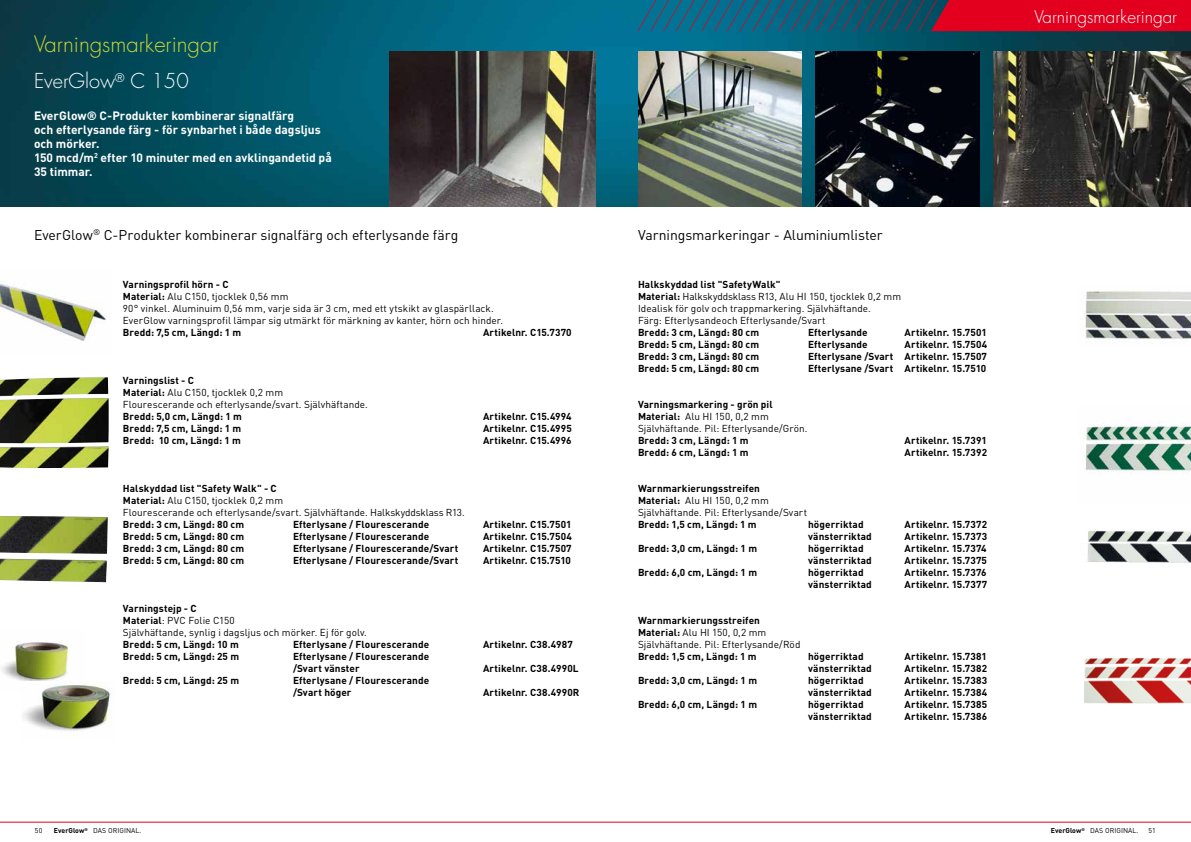
<style>
.page{position:relative;width:1191px;height:842px;background:#fff}
.page>*{position:absolute;margin:0;border:0;box-sizing:border-box;transform-origin:0 0}
.t1{font:300 22px "Futura Std";color:#cbd634}
.t2{font:300 20px "Futura Std";color:#fff}
.t3{font:300 17px "Futura Std";color:#fff}
.t4{font:14px "DIN Pro";letter-spacing:-.005em;color:#000}
.t5{font:700 12px/14px "DIN Pro";color:#fff}
.t6{font:700 10px/12px "DIN Pro";letter-spacing:.01em;color:#000}
.t7{font:10px/12px "DIN Pro";letter-spacing:.005em;color:#000}
.t8{font:7px "DIN Pro";letter-spacing:.01em;color:#000}
.s1{font-weight:700}
</style>
<div class="page">
<hr style="left:0;top:822px;width:1191px;height:1px;background:#e3001f">
<img style="left:0;top:0;width:1191px;height:207px">
<img style="left:1px;top:642px;width:68px;height:39px">
<img style="left:0;top:283px;width:106px;height:58px">
<img style="left:23px;top:683px;width:89px;height:50px">
<img style="left:0;top:377px;width:109px;height:91px">
<img style="left:0;top:516px;width:108px;height:66px">
<img style="left:1083px;top:291px;width:108px;height:48px">
<img style="left:1088px;top:530px;width:103px;height:11px">
<img style="left:1087px;top:543px;width:104px;height:19px">
<img style="left:1085px;top:425px;width:106px;height:49px">
<img style="left:1084px;top:658px;width:107px;height:46px">
<img style="left:389px;top:51px;width:206px;height:156px">
<img style="left:815px;top:51px;width:164px;height:156px">
<img style="left:638px;top:51px;width:163px;height:156px">
<img style="left:993px;top:51px;width:198px;height:156px">
<svg style="left:637px;top:0;width:554px;height:31px;background:#6f3351"></svg>
<h1 class="t1" style="left:34px;top:31px;width:186px">Varningsmarkeringar</h1>
<h2 class="t2" style="left:34px;top:69px;width:156px">EverGlow<sup>®</sup> C 150</h2>
<p class="t5" style="left:34px;top:107px;width:299px">EverGlow® C-Produkter kombinerar signalfärg<br>och efterlysande färg - för synbarhet i både dagsljus och mörker.<br>150 mcd/m<sup>2</sup> efter 10 minuter med en avklingandetid på 35 timmar.</p>
<h3 class="t4" style="left:34px;top:224px;width:426px">EverGlow<sup>®</sup> C-Produkter kombinerar signalfärg och efterlysande färg</h3>
<p class="t7" style="left:123px;top:277px;width:382px"><span class="s1">Varningsprofil hörn - C<br>Material:</span> Alu C150, tjocklek 0,56 mm<br>90° vinkel. Aluminuim 0,56 mm, varje sida är 3 cm, med ett ytskikt av glaspärllack.<br>EverGlow varningsprofil lämpar sig utmärkt för märkning av kanter, hörn och hinder.</p>
<p class="t6" style="left:123px;top:325px;width:120px">Bredd: 7,5 cm, Längd: 1 m</p>
<p class="t6" style="left:483px;top:325px;width:90px">Artikelnr. C15.7370</p>
<p class="t7" style="left:123px;top:373px;width:246px"><span class="s1">Varningslist - C<br>Material:</span> Alu C150, tjocklek 0,2 mm<br>Flourescerande och efterlysande/svart. Självhäftande.</p>
<p class="t6" style="left:123px;top:409px;width:121px">Bredd: 5,0 cm, Längd: 1 m</p>
<p class="t6" style="left:483px;top:409px;width:90px">Artikelnr. C15.4994</p>
<p class="t6" style="left:123px;top:421px;width:120px">Bredd: 7,5 cm, Längd: 1 m</p>
<p class="t6" style="left:483px;top:421px;width:90px">Artikelnr. C15.4995</p>
<p class="t6" style="left:123px;top:433px;width:120px">Bredd: 10 cm, Längd: 1 m</p>
<p class="t6" style="left:483px;top:433px;width:90px">Artikelnr. C15.4996</p>
<p class="t7" style="left:123px;top:481px;width:343px"><span class="s1">Halskyddad list "Safety Walk" - C<br>Material:</span> Alu C150, tjocklek 0,2 mm<br>Flourescerande och efterlysande/svart. Självhäftande. Halkskyddsklass R13.</p>
<p class="t6" style="left:123px;top:517px;width:123px">Bredd: 3 cm, Längd: 80 cm</p>
<p class="t6" style="left:293px;top:517px;width:138px">Efterlysane / Flourescerande</p>
<p class="t6" style="left:483px;top:517px;width:90px">Artikelnr. C15.7501</p>
<p class="t6" style="left:123px;top:529px;width:123px">Bredd: 5 cm, Längd: 80 cm</p>
<p class="t6" style="left:293px;top:529px;width:138px">Efterlysane / Flourescerande</p>
<p class="t6" style="left:483px;top:529px;width:90px">Artikelnr. C15.7504</p>
<p class="t6" style="left:123px;top:541px;width:123px">Bredd: 3 cm, Längd: 80 cm</p>
<p class="t6" style="left:293px;top:541px;width:167px">Efterlysane / Flourescerande/Svart</p>
<p class="t6" style="left:483px;top:541px;width:90px">Artikelnr. C15.7507</p>
<p class="t6" style="left:123px;top:553px;width:123px">Bredd: 5 cm, Längd: 80 cm</p>
<p class="t6" style="left:293px;top:553px;width:167px">Efterlysane / Flourescerande/Svart</p>
<p class="t6" style="left:483px;top:553px;width:89px">Artikelnr. C15.7510</p>
<p class="t7" style="left:123px;top:601px;width:246px"><span class="s1">Varningstejp - C<br>Material</span>: PVC Folie C150<br>Självhäftande, synlig i dagsljus och mörker. Ej för golv.</p>
<p class="t6" style="left:123px;top:637px;width:117px">Bredd: 5 cm, Längd: 10 m</p>
<p class="t6" style="left:293px;top:637px;width:138px">Efterlysane / Flourescerande</p>
<p class="t6" style="left:483px;top:637px;width:91px">Artikelnr. C38.4987</p>
<p class="t6" style="left:123px;top:649px;width:118px">Bredd: 5 cm, Längd: 25 m</p>
<p class="t6" style="left:293px;top:649px;width:138px">Efterlysane / Flourescerande /Svart vänster</p>
<p class="t6" style="left:483px;top:661px;width:97px">Artikelnr. C38.4990L</p>
<p class="t6" style="left:123px;top:673px;width:118px">Bredd: 5 cm, Längd: 25 m</p>
<p class="t6" style="left:293px;top:673px;width:138px">Efterlysane / Flourescerande /Svart höger</p>
<p class="t6" style="left:483px;top:685px;width:98px">Artikelnr. C38.4990R</p>
<h3 class="t3" style="left:1034px;top:6px;width:144px">Varningsmarkeringar</h3>
<h3 class="t4" style="left:638px;top:224px;width:246px">Varningsmarkeringar - Aluminiumlister</h3>
<p class="t7" style="left:638px;top:277px;width:265px"><span class="s1">Halkskyddad list "SafetyWalk"<br>Material:</span> Halkskyddsklass R13, Alu HI 150, tjocklek 0,2 mm Idealisk för golv och trappmarkering. Självhäftande.<br>Färg: Efterlysandeoch Efterlysande/Svart</p>
<p class="t6" style="left:638px;top:325px;width:123px">Bredd: 3 cm, Längd: 80 cm</p>
<p class="t6" style="left:808px;top:325px;width:61px">Efterlysande</p>
<p class="t6" style="left:904px;top:325px;width:84px">Artikelnr. 15.7501</p>
<p class="t6" style="left:638px;top:337px;width:123px">Bredd: 5 cm, Längd: 80 cm</p>
<p class="t6" style="left:808px;top:337px;width:61px">Efterlysande</p>
<p class="t6" style="left:904px;top:337px;width:84px">Artikelnr. 15.7504</p>
<p class="t6" style="left:638px;top:349px;width:123px">Bredd: 3 cm, Längd: 80 cm</p>
<p class="t6" style="left:808px;top:349px;width:180px">Efterlysane /Svart Artikelnr. 15.7507</p>
<p class="t6" style="left:638px;top:361px;width:123px">Bredd: 5 cm, Längd: 80 cm</p>
<p class="t6" style="left:808px;top:361px;width:180px">Efterlysane /Svart Artikelnr. 15.7510</p>
<p class="t7" style="left:638px;top:397px;width:171px"><span class="s1">Varningsmarkering - grön pil<br>Material:</span> Alu HI 150, 0,2 mm<br>Självhäftande. Pil: Efterlysande/Grön.</p>
<p class="t6" style="left:638px;top:433px;width:112px">Bredd: 3 cm, Längd: 1 m</p>
<p class="t6" style="left:904px;top:433px;width:84px">Artikelnr. 15.7391</p>
<p class="t6" style="left:638px;top:445px;width:112px">Bredd: 6 cm, Längd: 1 m</p>
<p class="t6" style="left:904px;top:445px;width:84px">Artikelnr. 15.7392</p>
<p class="t7" style="left:638px;top:481px;width:170px"><span class="s1">Warnmarkierungsstreifen<br>Material:</span> Alu HI 150, 0,2 mm<br>Självhäftande. Pil: Efterlysande/Svart</p>
<p class="t6" style="left:638px;top:517px;width:120px">Bredd: 1,5 cm, Längd: 1 m</p>
<p class="t6" style="left:808px;top:517px;width:57px">högerriktad</p>
<p class="t6" style="left:904px;top:517px;width:84px">Artikelnr. 15.7372</p>
<p class="t6" style="left:808px;top:529px;width:65px">vänsterriktad</p>
<p class="t6" style="left:904px;top:529px;width:84px">Artikelnr. 15.7373</p>
<p class="t6" style="left:638px;top:541px;width:121px">Bredd: 3,0 cm, Längd: 1 m</p>
<p class="t6" style="left:808px;top:541px;width:57px">högerriktad</p>
<p class="t6" style="left:904px;top:541px;width:84px">Artikelnr. 15.7374</p>
<p class="t6" style="left:808px;top:553px;width:65px">vänsterriktad</p>
<p class="t6" style="left:904px;top:553px;width:84px">Artikelnr. 15.7375</p>
<p class="t6" style="left:638px;top:565px;width:121px">Bredd: 6,0 cm, Längd: 1 m</p>
<p class="t6" style="left:808px;top:565px;width:57px">högerriktad</p>
<p class="t6" style="left:904px;top:565px;width:83px">Artikelnr. 15.7376</p>
<p class="t6" style="left:808px;top:577px;width:65px">vänsterriktad</p>
<p class="t6" style="left:904px;top:577px;width:84px">Artikelnr. 15.7377</p>
<p class="t7" style="left:638px;top:613px;width:164px"><span class="s1">Warnmarkierungsstreifen<br>Material:</span> Alu HI 150, 0,2 mm<br>Självhäftande. Pil: Efterlysande/Röd</p>
<p class="t6" style="left:638px;top:649px;width:120px">Bredd: 1,5 cm, Längd: 1 m</p>
<p class="t6" style="left:808px;top:649px;width:57px">högerriktad</p>
<p class="t6" style="left:904px;top:649px;width:84px">Artikelnr. 15.7381</p>
<p class="t6" style="left:808px;top:661px;width:65px">vänsterriktad</p>
<p class="t6" style="left:904px;top:661px;width:84px">Artikelnr. 15.7382</p>
<p class="t6" style="left:638px;top:673px;width:121px">Bredd: 3,0 cm, Längd: 1 m</p>
<p class="t6" style="left:808px;top:673px;width:57px">högerriktad</p>
<p class="t6" style="left:904px;top:673px;width:84px">Artikelnr. 15.7383</p>
<p class="t6" style="left:808px;top:685px;width:65px">vänsterriktad</p>
<p class="t6" style="left:904px;top:685px;width:84px">Artikelnr. 15.7384</p>
<p class="t6" style="left:638px;top:697px;width:121px">Bredd: 6,0 cm, Längd: 1 m</p>
<p class="t6" style="left:808px;top:697px;width:57px">högerriktad</p>
<p class="t6" style="left:904px;top:697px;width:84px">Artikelnr. 15.7385</p>
<p class="t6" style="left:808px;top:709px;width:65px">vänsterriktad</p>
<p class="t6" style="left:904px;top:709px;width:84px">Artikelnr. 15.7386</p>
<p class="t8" style="left:35px;top:825px;width:9px">50</p>
<p class="t8" style="left:54px;top:825px;width:89px"><span class="s1">EverGlow</span><sup>®</sup> DAS ORIGINAL.</p>
<p class="t8" style="left:1050px;top:825px;width:89px"><span class="s1">EverGlow</span><sup>®</sup> DAS ORIGINAL.</p>
<p class="t8" style="left:1148px;top:825px;width:9px">51</p>
</div>
